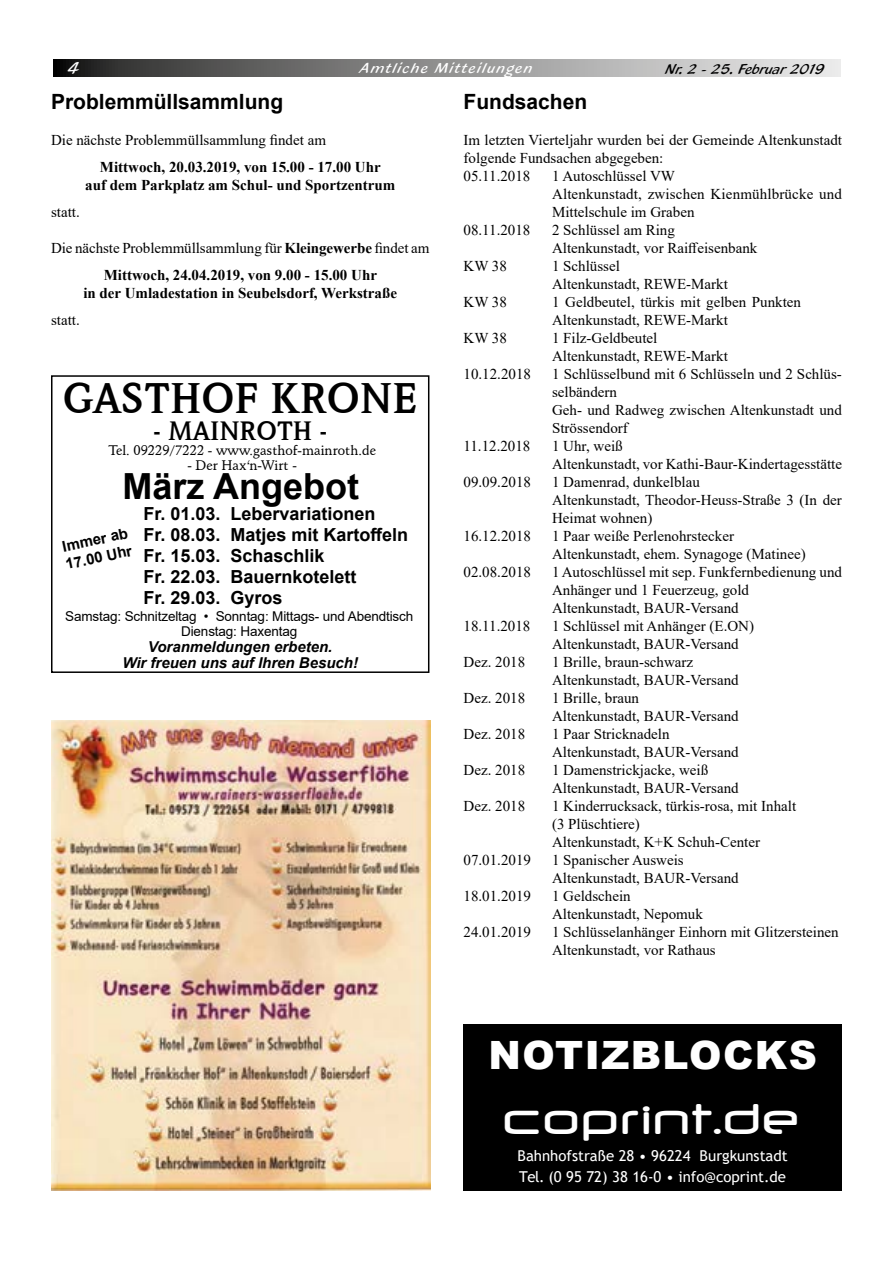
<style>
.page{position:relative;width:893px;height:1263px;background:#fff}
.page>*{position:absolute;margin:0;border:0;box-sizing:border-box;transform-origin:0 0}
.Burgkunstadt_text{font:500 48px "Neuropol";color:#fff}
.t1{font:700 43.5px "Weidemann IT Cby BT";color:#000}
.Burgkunstadt_text-2{font:900 39px "Arial";letter-spacing:.035em;color:#fff}
.t2{font:700 36px "Arial";color:#000}
.t3{font:700 27px "Weidemann IT Cby BT";color:#000}
.Überschr__klein{font:700 21px "Arial";color:#000}
.t4{font:700 18px "Arial";color:#000}
.t5{font:18px "Blacklight D";color:#fff}
.Burgkunstadt_text-3{font:15px/18px "Times New Roman";color:#000}
.Burgkunstadt_text-4{font:700 15px "Times New Roman";color:#000}
.Burgkunstadt_text-5{font:15px "Trebuchet MS";color:#fff}
.t6{font:italic 700 15px "Arial";color:#000}
.t7{font:15px "Blacklight D";letter-spacing:.1em;color:#fff}
.t8{font:15px "Blacklight D";color:#000}
.t9{font:700 15px "Arial";color:#000}
.t10{font:13.5px/15px "Arial";letter-spacing:-.01em;color:#000;text-align:center}
.t11{font:500 13.5px "Schneidler BT";color:#000}
.s1{font-weight:700}
</style>
<div class="page">
<svg style="left:53px;top:59px;width:788px;height:18px;background:#8c8c8b"></svg>
<div style="left:463px;top:1024px;width:379px;height:167px;background:#000"></div>
<img style="left:51px;top:721px;width:379px;height:469px">
<div style="left:51px;top:375px;width:378px;height:298px;border:2px solid #000"></div>
<p class="t5" style="left:68px;top:57px;width:13px">4</p>
<p class="t7" style="left:360px;top:59px;width:174px">Amtliche Mitteilungen</p>
<p class="t8" style="left:666px;top:60px;width:161px">Nr. 2 - 25. Februar 2019</p>
<p class="Überschr__klein" style="left:463px;top:87px;width:125px">Fundsachen</p>
<p class="Burgkunstadt_text-3" style="left:463px;top:130px;width:380px">Im letzten Vierteljahr wurden bei der Gemeinde Altenkunstadt folgende Fundsachen abgegeben:</p>
<p class="Burgkunstadt_text-3" style="left:463px;top:166px;width:68px">05.11.2018</p>
<p class="Burgkunstadt_text-3" style="left:552px;top:166px;width:125px">1 Autoschlüssel VW</p>
<p class="Burgkunstadt_text-3" style="left:552px;top:184px;width:292px">Altenkunstadt, zwischen Kienmühlbrücke und<br>Mittelschule im Graben</p>
<p class="Burgkunstadt_text-3" style="left:463px;top:220px;width:68px">08.11.2018</p>
<p class="Burgkunstadt_text-3" style="left:552px;top:220px;width:124px">2 Schlüssel am Ring</p>
<p class="Burgkunstadt_text-3" style="left:552px;top:238px;width:207px">Altenkunstadt, vor Raiffeisenbank</p>
<p class="Burgkunstadt_text-3" style="left:463px;top:256px;width:45px">KW 38</p>
<p class="Burgkunstadt_text-3" style="left:552px;top:256px;width:69px">1 Schlüssel</p>
<p class="Burgkunstadt_text-3" style="left:552px;top:274px;width:177px">Altenkunstadt, REWE-Markt</p>
<p class="Burgkunstadt_text-3" style="left:463px;top:292px;width:45px">KW 38</p>
<p class="Burgkunstadt_text-3" style="left:552px;top:292px;width:251px">1 Geldbeutel, türkis mit gelben Punkten<br>Altenkunstadt, REWE-Markt</p>
<p class="Burgkunstadt_text-3" style="left:463px;top:328px;width:45px">KW 38</p>
<p class="Burgkunstadt_text-3" style="left:552px;top:328px;width:107px">1 Filz-Geldbeutel</p>
<p class="Burgkunstadt_text-3" style="left:552px;top:346px;width:177px">Altenkunstadt, REWE-Markt</p>
<p class="Burgkunstadt_text-3" style="left:463px;top:364px;width:69px">10.12.2018</p>
<p class="Burgkunstadt_text-3" style="left:552px;top:364px;width:291px">1 Schlüsselbund mit 6 Schlüsseln und 2 Schlüs&shy;selbändern</p>
<p class="Burgkunstadt_text-3" style="left:552px;top:400px;width:291px">Geh- und Radweg zwischen Altenkunstadt und<br>Strössendorf</p>
<p class="Burgkunstadt_text-3" style="left:463px;top:436px;width:68px">11.12.2018</p>
<p class="Burgkunstadt_text-3" style="left:552px;top:436px;width:72px">1 Uhr, weiß</p>
<p class="Burgkunstadt_text-3" style="left:552px;top:454px;width:291px">Altenkunstadt, vor Kathi-Baur-Kindertagesstätte</p>
<p class="Burgkunstadt_text-3" style="left:463px;top:472px;width:69px">09.09.2018</p>
<p class="Burgkunstadt_text-3" style="left:552px;top:472px;width:149px">1 Damenrad, dunkelblau</p>
<p class="Burgkunstadt_text-3" style="left:552px;top:490px;width:291px">Altenkunstadt, Theodor-Heuss-Straße 3 (In der<br>Heimat wohnen)</p>
<p class="Burgkunstadt_text-3" style="left:463px;top:526px;width:69px">16.12.2018</p>
<p class="Burgkunstadt_text-3" style="left:552px;top:526px;width:184px">1 Paar weiße Perlenohrstecker</p>
<p class="Burgkunstadt_text-3" style="left:552px;top:544px;width:255px">Altenkunstadt, ehem. Synagoge (Matinee)</p>
<p class="Burgkunstadt_text-3" style="left:463px;top:562px;width:69px">02.08.2018</p>
<p class="Burgkunstadt_text-3" style="left:552px;top:562px;width:291px">1 Autoschlüssel mit sep. Funkfernbedienung und<br>Anhänger und 1 Feuerzeug, gold</p>
<p class="Burgkunstadt_text-3" style="left:552px;top:598px;width:188px">Altenkunstadt, BAUR-Versand</p>
<p class="Burgkunstadt_text-3" style="left:463px;top:616px;width:68px">18.11.2018</p>
<p class="Burgkunstadt_text-3" style="left:552px;top:616px;width:204px">1 Schlüssel mit Anhänger (E.ON)</p>
<p class="Burgkunstadt_text-3" style="left:552px;top:634px;width:188px">Altenkunstadt, BAUR-Versand</p>
<p class="Burgkunstadt_text-3" style="left:463px;top:652px;width:63px">Dez. 2018</p>
<p class="Burgkunstadt_text-3" style="left:552px;top:652px;width:143px">1 Brille, braun-schwarz</p>
<p class="Burgkunstadt_text-3" style="left:552px;top:670px;width:188px">Altenkunstadt, BAUR-Versand</p>
<p class="Burgkunstadt_text-3" style="left:463px;top:688px;width:63px">Dez. 2018</p>
<p class="Burgkunstadt_text-3" style="left:552px;top:688px;width:89px">1 Brille, braun</p>
<p class="Burgkunstadt_text-3" style="left:552px;top:706px;width:188px">Altenkunstadt, BAUR-Versand</p>
<p class="Burgkunstadt_text-3" style="left:463px;top:724px;width:63px">Dez. 2018</p>
<p class="Burgkunstadt_text-3" style="left:552px;top:724px;width:119px">1 Paar Stricknadeln</p>
<p class="Burgkunstadt_text-3" style="left:552px;top:742px;width:188px">Altenkunstadt, BAUR-Versand</p>
<p class="Burgkunstadt_text-3" style="left:463px;top:760px;width:63px">Dez. 2018</p>
<p class="Burgkunstadt_text-3" style="left:552px;top:760px;width:158px">1 Damenstrickjacke, weiß</p>
<p class="Burgkunstadt_text-3" style="left:552px;top:778px;width:188px">Altenkunstadt, BAUR-Versand</p>
<p class="Burgkunstadt_text-3" style="left:463px;top:796px;width:63px">Dez. 2018</p>
<p class="Burgkunstadt_text-3" style="left:552px;top:796px;width:246px">1 Kinderrucksack, türkis-rosa, mit Inhalt</p>
<p class="Burgkunstadt_text-3" style="left:552px;top:814px;width:89px">(3 Plüschtiere)</p>
<p class="Burgkunstadt_text-3" style="left:552px;top:832px;width:210px">Altenkunstadt, K+K Schuh-Center</p>
<p class="Burgkunstadt_text-3" style="left:463px;top:850px;width:69px">07.01.2019</p>
<p class="Burgkunstadt_text-3" style="left:552px;top:850px;width:133px">1 Spanischer Ausweis</p>
<p class="Burgkunstadt_text-3" style="left:552px;top:868px;width:188px">Altenkunstadt, BAUR-Versand</p>
<p class="Burgkunstadt_text-3" style="left:463px;top:886px;width:69px">18.01.2019</p>
<p class="Burgkunstadt_text-3" style="left:552px;top:886px;width:80px">1 Geldschein</p>
<p class="Burgkunstadt_text-3" style="left:552px;top:904px;width:152px">Altenkunstadt, Nepomuk</p>
<p class="Burgkunstadt_text-3" style="left:463px;top:922px;width:69px">24.01.2019</p>
<p class="Burgkunstadt_text-3" style="left:552px;top:922px;width:288px">1 Schlüsselanhänger Einhorn mit Glitzersteinen</p>
<p class="Burgkunstadt_text-3" style="left:552px;top:940px;width:165px">Altenkunstadt, vor Rathaus</p>
<p class="Überschr__klein" style="left:51px;top:87px;width:234px">Problemmüllsammlung</p>
<p class="Burgkunstadt_text-3" style="left:51px;top:130px;width:276px">Die nächste Problemmüllsammlung findet am</p>
<p class="Burgkunstadt_text-4" style="left:100px;top:156px;width:282px">Mittwoch, 20.03.2019, von 15.00 - 17.00 Uhr</p>
<p class="Burgkunstadt_text-4" style="left:85px;top:174px;width:312px">auf dem Parkplatz am Schul- und Sportzentrum</p>
<p class="Burgkunstadt_text-3" style="left:51px;top:202px;width:30px">statt.</p>
<p class="Burgkunstadt_text-3" style="left:51px;top:238px;width:380px">Die nächste Problemmüllsammlung für <span class="s1">Kleingewerbe</span> findet am</p>
<p class="Burgkunstadt_text-4" style="left:104px;top:264px;width:275px">Mittwoch, 24.04.2019, von 9.00 - 15.00 Uhr</p>
<p class="Burgkunstadt_text-4" style="left:83px;top:282px;width:315px">in der Umladestation in Seubelsdorf, Werkstraße</p>
<p class="Burgkunstadt_text-3" style="left:51px;top:310px;width:30px">statt.</p>
<p class="t1" style="left:63px;top:371px;width:357px">GASTHOF KRONE</p>
<p class="t3" style="left:153px;top:414px;width:175px">- MAINROTH -</p>
<p class="t2" style="left:122px;top:461px;width:238px">März Angebot</p>
<p class="t11" style="left:108px;top:442px;width:269px">Tel. 09229/7222 - www.gasthof-mainroth.de</p>
<p class="t11" style="left:187px;top:457px;width:111px">- Der Hax‘n-Wirt -</p>
<p class="t4" style="left:144px;top:501px;width:234px">Fr. 01.03. Lebervariationen</p>
<p class="t4" style="left:144px;top:522px;width:266px">Fr. 08.03. Matjes mit Kartoffeln</p>
<p class="t4" style="left:144px;top:543px;width:183px">Fr. 15.03. Schaschlik</p>
<p class="t4" style="left:144px;top:564px;width:215px">Fr. 22.03. Bauernkotelett</p>
<p class="t4" style="left:144px;top:585px;width:141px">Fr. 29.03. Gyros</p>
<p class="t9" style="left:60px;top:536px;width:68px;rotate:-12deg">Immer ab</p>
<p class="t9" style="left:64px;top:554px;width:69px;rotate:-12deg">17.00 Uhr</p>
<p class="t10" style="left:65px;top:608px;width:350px">Samstag: Schnitzeltag • Sonntag: Mittags- und Abendtisch<br>Dienstag: Haxentag</p>
<p class="t6" style="left:148px;top:636px;width:186px">Voranmeldungen erbeten.</p>
<p class="t6" style="left:122px;top:653px;width:237px">Wir freuen uns auf Ihren Besuch!</p>
<p class="Burgkunstadt_text-2" style="left:489px;top:1026px;width:330px">NOTIZBLOCKS</p>
<p class="Burgkunstadt_text" style="left:502px;top:1098px;width:299px">coprint.de</p>
<p class="Burgkunstadt_text-5" style="left:518px;top:1146px;width:272px">Bahnhofstraße 28 • 96224 Burgkunstadt</p>
<p class="Burgkunstadt_text-5" style="left:519px;top:1167px;width:268px">Tel. (0 95 72) 38 16-0 • info@coprint.de</p>
</div>
